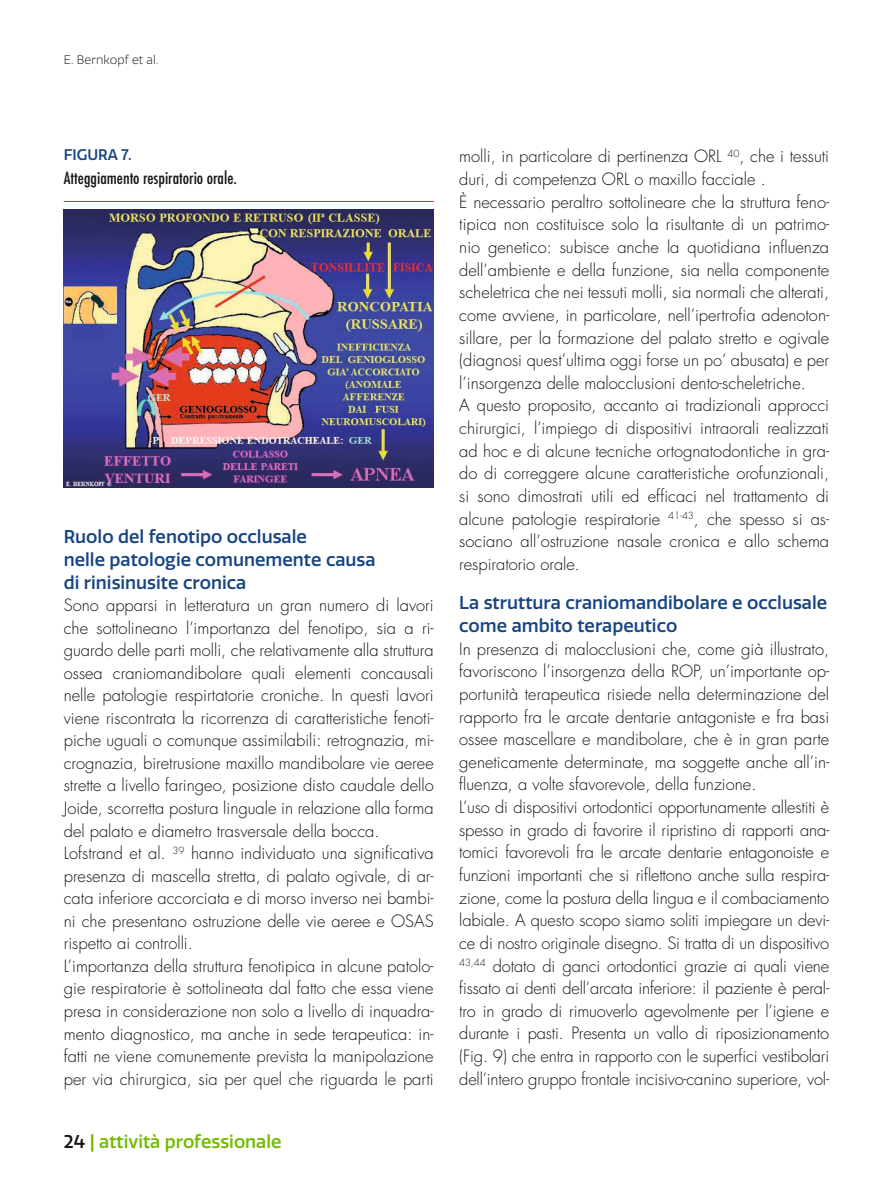
<style>
.page{position:relative;width:893px;height:1191px;background:#fff}
.page>*{position:absolute;margin:0;border:0;box-sizing:border-box;transform-origin:0 0}
.t1{font:500 18px/22.5px "Quatro";color:#184582}
.t2{font:500 18px "Quatro";color:#73bb00}
.t3{font:300 16.5px/22.6px "Futura Std";color:#131413}
.t4{font:500 condensed 16.5px "Futura";color:#131413}
.t5{font:500 15px "Quatro";color:#184582}
.t6{font:300 12px "Quatro";letter-spacing:.01em;color:#131413}
.s1{color:#131413}
</style>
<div class="page">
<hr style="left:64px;top:201px;width:370px;height:1px;background:#db1d2b">
<img style="left:64px;top:210px;width:370px;height:277px">
<p class="t6" style="left:64px;top:53px;width:96px">E. Bernkopf et al.</p>
<p class="t5" style="left:64px;top:146px;width:69px">FIGURA 7.</p>
<p class="t4" style="left:64px;top:167px;width:175px">Atteggiamento respiratorio orale.</p>
<p class="t1" style="left:64px;top:526px;width:313px">Ruolo del fenotipo occlusale<br>nelle patologie comunemente causa di rinisinusite cronica</p>
<p class="t3" style="left:64px;top:594px;width:371px">Sono apparsi in letteratura un gran numero di lavori che sottolineano l’importanza del fenotipo, sia a ri‑ guardo delle parti molli, che relativamente alla struttura ossea craniomandibolare quali elementi concausali nelle patologie respirtatorie croniche. In questi lavori viene riscontrata la ricorrenza di caratteristiche fenoti‑ piche uguali o comunque assimilabili: retrognazia, mi‑ crognazia, biretrusione maxillo mandibolare vie aeree strette a livello faringeo, posizione disto caudale dello Joide, scorretta postura linguale in relazione alla forma del palato e diametro trasversale della bocca.<br>Lofstrand et al. <sup>39</sup> hanno individuato una significativa presenza di mascella stretta, di palato ogivale, di ar‑ cata inferiore accorciata e di morso inverso nei bambi‑ ni che presentano ostruzione delle vie aeree e OSAS rispetto ai controlli.<br>L’importanza della struttura fenotipica in alcune patolo‑ gie respiratorie è sottolineata dal fatto che essa viene presa in considerazione non solo a livello di inquadra‑ mento diagnostico, ma anche in sede terapeutica: in‑ fatti ne viene comunemente prevista la manipolazione per via chirurgica, sia per quel che riguarda le parti</p>
<p class="t2" style="left:64px;top:1131px;width:219px"><span class="s1">24</span> | attività professionale</p>
<p class="t3" style="left:459px;top:146px;width:371px">molli, in particolare di pertinenza ORL <sup>40</sup>, che i tessuti duri, di competenza ORL o maxillo facciale .<br>È necessario peraltro sottolineare che la struttura feno‑ tipica non costituisce solo la risultante di un patrimo‑ nio genetico: subisce anche la quotidiana influenza dell’ambiente e della funzione, sia nella componente scheletrica che nei tessuti molli, sia normali che alterati, come avviene, in particolare, nell’ipertrofia adenoton‑ sillare, per la formazione del palato stretto e ogivale (diagnosi quest’ultima oggi forse un po’ abusata) e per l’insorgenza delle malocclusioni dento-scheletriche.<br>A questo proposito, accanto ai tradizionali approcci chirurgici, l’impiego di dispositivi intraorali realizzati ad hoc e di alcune tecniche ortognatodontiche in gra‑ do di correggere alcune caratteristiche orofunzionali, si sono dimostrati utili ed efficaci nel trattamento di alcune patologie respiratorie <sup>41-43</sup>, che spesso si as‑ sociano all’ostruzione nasale cronica e allo schema respiratorio orale.</p>
<p class="t1" style="left:459px;top:592px;width:370px">La struttura craniomandibolare e occlusale come ambito terapeutico</p>
<p class="t3" style="left:459px;top:638px;width:371px">In presenza di malocclusioni che, come già illustrato, favoriscono l’insorgenza della ROP, un’importante op‑ portunità terapeutica risiede nella determinazione del rapporto fra le arcate dentarie antagoniste e fra basi ossee mascellare e mandibolare, che è in gran parte geneticamente determinate, ma soggette anche all’in‑ fluenza, a volte sfavorevole, della funzione.<br>L’uso di dispositivi ortodontici opportunamente allestiti è spesso in grado di favorire il ripristino di rapporti ana‑ tomici favorevoli fra le arcate dentarie entagonoiste e funzioni importanti che si riflettono anche sulla respira‑ zione, come la postura della lingua e il combaciamento labiale. A questo scopo siamo soliti impiegare un devi‑ ce di nostro originale disegno. Si tratta di un dispositivo <sup>43,44</sup> dotato di ganci ortodontici grazie ai quali viene fissato ai denti dell’arcata inferiore: il paziente è peral‑ tro in grado di rimuoverlo agevolmente per l’igiene e durante i pasti. Presenta un vallo di riposizionamento (Fig. 9) che entra in rapporto con le superfici vestibolari dell’intero gruppo frontale incisivo-canino superiore, vol‑</p>
</div>
